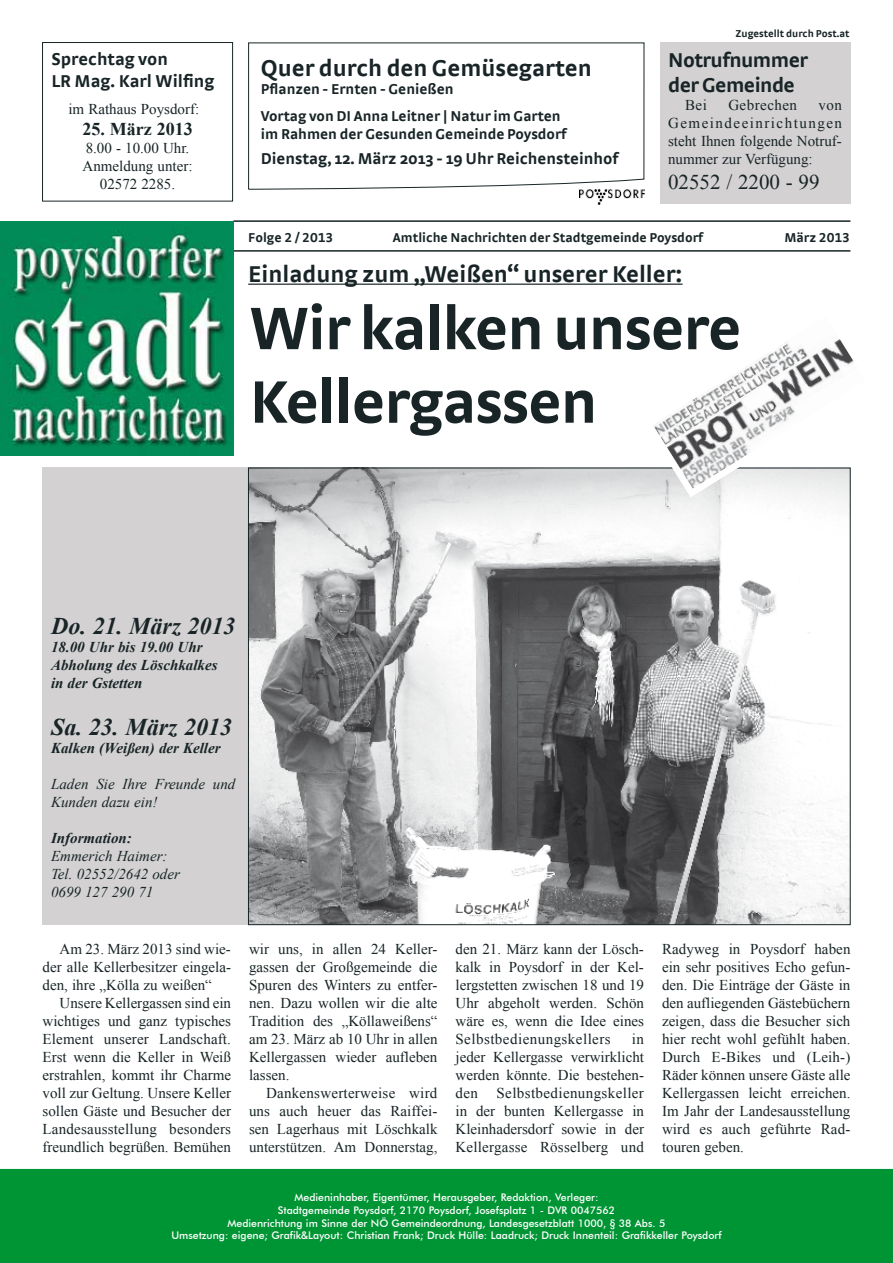
<style>
.page{position:relative;width:893px;height:1263px;background:#fff}
.page>*{position:absolute;margin:0;border:0;box-sizing:border-box;transform-origin:0 0}
.t1{font:63px/73.5px "Strada";letter-spacing:-.02em;color:#182426}
.t2{font:24px "Strada";color:#182426}
.t3{font:italic 700 24px "Times New Roman";color:#182426}
.t4{font:700 21px/25.2px "Strada TF";letter-spacing:-.025em;color:#182426}
.t5{font:21px "Times New Roman";color:#182426}
.t6{font:18px/21.6px "Strada";color:#182426}
.t7{font:700 18px "Times New Roman";color:#182426}
.t8{font:16.5px "Strada";color:#182426}
.t9{font:15px/18px "Times New Roman";color:#182426;text-align:justify}
.t10{font:15px/27px "Strada";color:#182426}
.t11{font:italic 700 15px/18px "Times New Roman";color:#182426}
.t12{font:italic 15px/18px "Times New Roman";color:#182426}
.t13{font:15px "Times New Roman";letter-spacing:.03em;color:#182426}
.t14{font:700 13.5px "Strada TF";color:#182426}
.t15{font:500 10.5px/12.6px "Futura BT";color:#fff;text-align:center}
.t16{font:700 10.5px "Strada TF";color:#182426}
</style>
<div class="page">
<hr style="left:233px;top:220px;width:617px;height:2px;background:#182426">
<hr style="left:233px;top:250px;width:617px;height:2px;background:#182426">
<div style="left:0;top:1169px;width:893px;height:94px;background:#009534"></div>
<img style="left:0;top:221px;width:233px;height:234px">
<div style="left:660px;top:43px;width:190px;height:161px;background:#d3d1d2"></div>
<img style="left:579px;top:190px;width:66px;height:14px">
<svg style="left:248px;top:42px;width:397px;height:148px"></svg>
<div style="left:42px;top:42px;width:191px;height:159px;border:1px solid #182426"></div>
<div style="left:43px;top:468px;width:205px;height:457px;background:#d3d1d2"></div>
<hr style="left:248px;top:284px;width:435px;height:1px;background:#182426">
<img style="left:250px;top:470px;width:598px;height:453px">
<svg style="left:645px;top:467px;width:206px;height:30px"></svg>
<img style="left:653px;top:339px;width:201px;height:150px">
<p class="t6" style="left:51px;top:48px;width:165px">Sprechtag von<br>LR Mag. Karl Wilfing</p>
<p class="t9" style="left:68px;top:99px;width:132px">im Rathaus Poysdorf:</p>
<p class="t7" style="left:82px;top:117px;width:112px">25. März 2013</p>
<p class="t9" style="left:83px;top:139px;width:111px;text-align:center">8.00 - 10.00 Uhr.<br>Anmeldung unter:<br>02572 2285.</p>
<h2 class="t2" style="left:261px;top:54px;width:332px">Quer durch den Gemüsegarten</h2>
<p class="t10" style="left:261px;top:75px;width:301px">Pflanzen - Ernten - Genießen<br>Vortag von DI Anna Leitner | Natur im Garten</p>
<p class="t10" style="left:261px;top:120px;width:307px">im Rahmen der Gesunden Gemeinde Poysdorf</p>
<p class="t8" style="left:261px;top:149px;width:359px">Dienstag, 12. März 2013 - 19 Uhr Reichensteinhof</p>
<p class="t16" style="left:735px;top:27px;width:116px">Zugestellt durch Post.at</p>
<h3 class="t4" style="left:668px;top:47px;width:141px">Notrufnummer der Gemeinde</h3>
<p class="t9" style="left:685px;top:96px;width:23px">Bei</p>
<p class="t13" style="left:728px;top:95px;width:70px">Gebrechen</p>
<p class="t9" style="left:668px;top:96px;width:175px;text-indent:150px">von Gemeindeeinrichtungen steht Ihnen folgende Notruf&shy;nummer zur Verfügung:</p>
<h3 class="t5" style="left:668px;top:168px;width:153px">02552 / 2200 - 99</h3>
<p class="t14" style="left:248px;top:229px;width:87px">Folge 2 / 2013</p>
<p class="t14" style="left:393px;top:229px;width:312px">Amtliche Nachrichten der Stadtgemeinde Poysdorf</p>
<p class="t14" style="left:784px;top:229px;width:67px">März 2013</p>
<h2 class="t2" style="left:248px;top:259px;width:436px">Einladung zum „Weißen“ unserer Keller:</h2>
<h1 class="t1" style="left:249px;top:289px;width:494px">Wir kalken unsere<br>Kellergassen</h1>
<h2 class="t3" style="left:51px;top:610px;width:186px">Do. 21. März 2013</h2>
<p class="t11" style="left:51px;top:638px;width:168px">18.00 Uhr bis 19.00 Uhr<br>Abholung des Löschkalkes in der Gstetten</p>
<h2 class="t3" style="left:51px;top:710px;width:183px">Sa. 23. März 2013</h2>
<p class="t11" style="left:51px;top:739px;width:171px">Kalken (Weißen) der Keller</p>
<p class="t12" style="left:51px;top:775px;width:186px">Laden Sie Ihre Freunde und<br>Kunden dazu ein!</p>
<p class="t11" style="left:51px;top:829px;width:82px">Information:</p>
<p class="t12" style="left:51px;top:847px;width:130px">Emmerich Haimer:<br>Tel. 02552/2642 oder<br>0699 127 290 71</p>
<p class="t9" style="left:43px;top:940px;width:190px;text-indent:17px">Am 23. März 2013 sind wie&shy;der alle Kellerbesitzer eingela&shy;den, ihre „Kölla zu weißen“</p>
<p class="t9" style="left:43px;top:994px;width:190px;text-indent:17px">Unsere Kellergassen sind ein wichtiges und ganz typisches Element unserer Landschaft.<br>Erst wenn die Keller in Weiß erstrahlen, kommt ihr Charme voll zur Geltung. Unsere Keller sollen Gäste und Besucher der Landesausstellung besonders freundlich begrüßen. Bemühen</p>
<p class="t9" style="left:249px;top:940px;width:190px">wir uns, in allen 24 Keller&shy;gassen der Großgemeinde die Spuren des Winters zu entfer&shy;nen. Dazu wollen wir die alte Tradition des „Köllaweißens“ am 23. März ab 10 Uhr in allen Kellergassen wieder aufleben lassen.</p>
<p class="t9" style="left:249px;top:1084px;width:190px;text-indent:17px">Dankenswerterweise wird uns auch heuer das Raiffei&shy;sen Lagerhaus mit Löschkalk unterstützen. Am Donnerstag,</p>
<p class="t9" style="left:455px;top:940px;width:190px">den 21. März kann der Lösch&shy;kalk in Poysdorf in der Kel&shy;lergstetten zwischen 18 und 19<br>Uhr abgeholt werden. Schön wäre es, wenn die Idee eines Selbstbedienungskellers</p>
<p class="t9" style="left:455px;top:1030px;width:190px;text-indent:176px">in jeder Kellergasse verwirklicht werden könnte. Die bestehen&shy;den Selbstbedienungskeller in der bunten Kellergasse in Kleinhadersdorf sowie in der Kellergasse Rösselberg und</p>
<p class="t9" style="left:662px;top:940px;width:190px">Radyweg in Poysdorf haben ein sehr positives Echo gefun&shy;den. Die Einträge der Gäste in den aufliegenden Gästebüchern zeigen, dass die Besucher sich hier recht wohl gefühlt haben.<br>Durch E-Bikes und (Leih-)<br>Räder können unsere Gäste alle Kellergassen leicht erreichen.<br>Im Jahr der Landesausstellung wird es auch geführte Rad&shy;touren geben.</p>
<p class="t15" style="left:171px;top:1191px;width:552px">Medieninhaber, Eigentümer, Herausgeber, Redaktion, Verleger:<br>Stadtgemeinde Poysdorf, 2170 Poysdorf, Josefsplatz 1 - DVR 0047562<br>Medienrichtung im Sinne der NÖ Gemeindeordnung, Landesgesetzblatt 1000, § 38 Abs. 5<br>Umsetzung: eigene; Grafik&amp;Layout: Christian Frank; Druck Hülle: Laadruck; Druck Innenteil: Grafikkeller Poysdorf</p>
</div>
